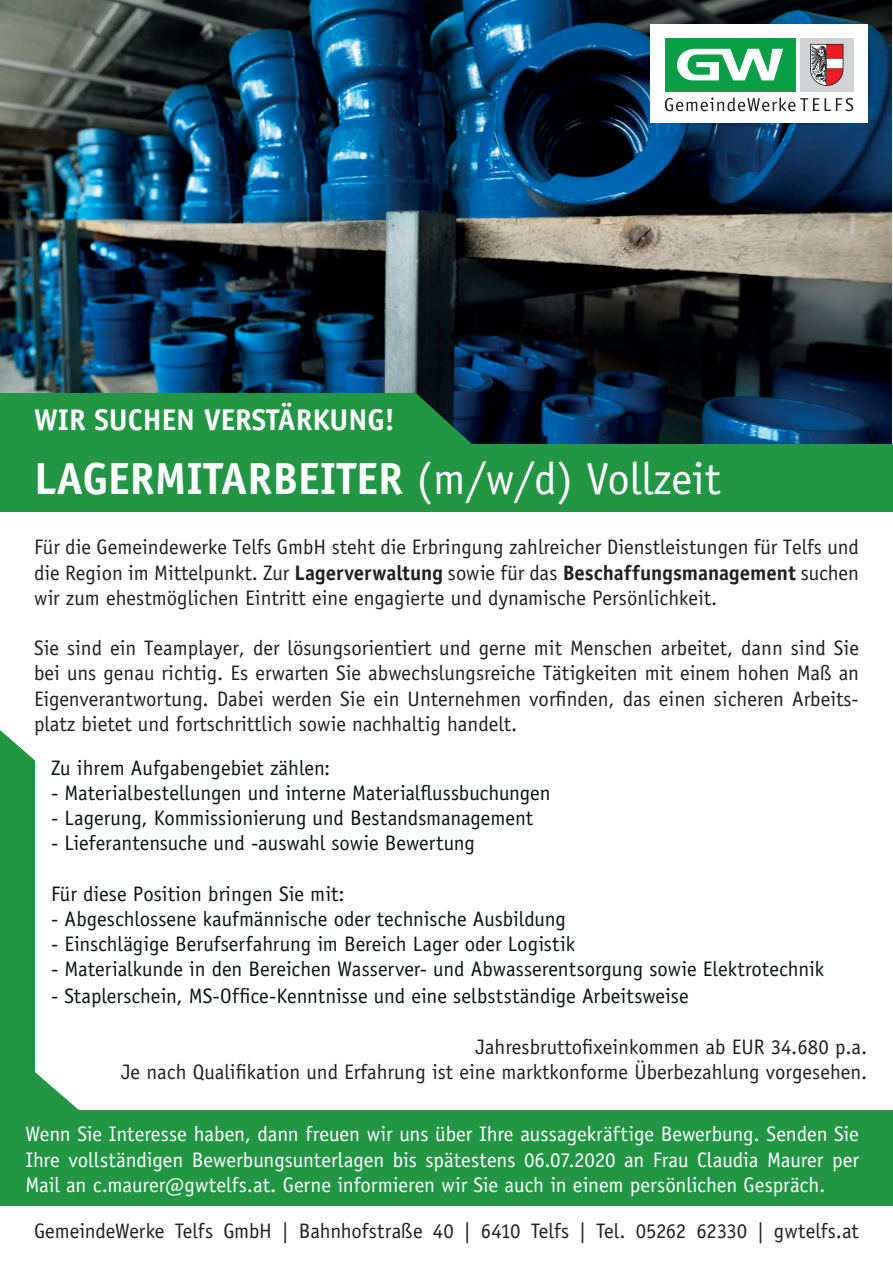
<style>
.page{position:relative;width:893px;height:1263px;background:#fff}
.page>*{position:absolute;margin:0;border:0;box-sizing:border-box;transform-origin:0 0}
.t1{font:700 45px "Officina Sans Std";color:#fff}
.t2{font:700 30px "Officina Sans Std";color:#fff}
.t3{font:21px/25.2px "Officina Sans Std";color:#231f20;text-align:justify}
.t4{font:21px "Officina Sans Std";color:#101315}
.t5{font:21px/25.2px "Officina Sans Std";letter-spacing:-.005em;color:#fff;text-align:justify}
.s1{font-weight:400}
.s2{font-weight:700}
</style>
<div class="page">
<img style="left:0;top:0;width:892px;height:444px">
<svg style="left:415px;top:393px;width:57px;height:51px;background:#165a3e"></svg>
<img style="left:651px;top:23px;width:225px;height:108px">
<div style="left:651px;top:24px;width:217px;height:99px;background:#fff"></div>
<svg style="left:665px;top:38px;width:189px;height:74px"></svg>
<div style="left:0;top:393px;width:415px;height:51px;background:#239646"></div>
<div style="left:0;top:444px;width:893px;height:68px;background:#239646"></div>
<svg style="left:0;top:730px;width:34px;height:30px"></svg>
<div style="left:0;top:760px;width:34px;height:340px;background:#239646"></div>
<svg style="left:0;top:1071px;width:79px;height:39px"></svg>
<div style="left:0;top:1110px;width:893px;height:98px;background:#239646"></div>
<div style="left:0;top:1205px;width:893px;height:49px;background:#fff"></div>
<p class="t2" style="left:34px;top:401px;width:363px">WIR SUCHEN VERSTÄRKUNG!</p>
<p class="t1" style="left:34px;top:451px;width:688px">LAGERMITARBEITER <span class="s1">(m/w/d) Vollzeit</span></p>
<p class="t3" style="left:34px;top:535px;width:826px">Für die Gemeindewerke Telfs GmbH steht die Erbringung zahlreicher Dienstleistungen für Telfs und die Region im Mittelpunkt. Zur <span class="s2">Lagerverwaltung</span> sowie für das <span class="s2">Beschaffungsmanagement</span> suchen wir zum ehestmöglichen Eintritt eine engagierte und dynamische Persönlichkeit.</p>
<p class="t3" style="left:34px;top:635px;width:826px">Sie sind ein Teamplayer, der lösungsorientiert und gerne mit Menschen arbeitet, dann sind Sie bei uns genau richtig. Es erwarten Sie abwechslungsreiche Tätigkeiten mit einem hohen Maß an Eigenverantwortung. Dabei werden Sie ein Unternehmen vorfinden, das einen sicheren Arbeits&shy;platz bietet und fortschrittlich sowie nachhaltig handelt.</p>
<p class="t4" style="left:51px;top:755px;width:281px">Zu ihrem Aufgabengebiet zählen:</p>
<p class="t4" style="left:51px;top:780px;width:501px">- Materialbestellungen und interne Materialflussbuchungen</p>
<p class="t4" style="left:51px;top:806px;width:484px">- Lagerung, Kommissionierung und Bestandsmanagement</p>
<p class="t4" style="left:51px;top:831px;width:425px">- Lieferantensuche und -auswahl sowie Bewertung</p>
<p class="t4" style="left:51px;top:881px;width:295px">Für diese Position bringen Sie mit:</p>
<p class="t4" style="left:51px;top:906px;width:516px">- Abgeschlossene kaufmännische oder technische Ausbildung</p>
<p class="t4" style="left:51px;top:932px;width:525px">- Einschlägige Berufserfahrung im Bereich Lager oder Logistik</p>
<p class="t4" style="left:51px;top:957px;width:774px">- Materialkunde in den Bereichen Wasserver- und Abwasserentsorgung sowie Elektrotechnik</p>
<p class="t4" style="left:51px;top:984px;width:639px">- Staplerschein, MS-Office-Kenntnisse und eine selbstständige Arbeitsweise</p>
<p class="t3" style="left:476px;top:1034px;width:393px">Jahresbruttofixeinkommen ab EUR 34.680 p.a.</p>
<p class="t3" style="left:121px;top:1059px;width:748px">Je nach Qualifikation und Erfahrung ist eine marktkonforme Überbezahlung vorgesehen.</p>
<p class="t5" style="left:26px;top:1122px;width:835px">Wenn Sie Interesse haben, dann freuen wir uns über Ihre aussagekräftige Bewerbung. Senden Sie Ihre vollständigen Bewerbungsunterlagen bis spätestens 06.07.2020 an Frau Claudia Maurer per Mail an c.maurer@gwtelfs.at. Gerne informieren wir Sie auch in einem persönlichen Gespräch.</p>
<p class="t3" style="left:34px;top:1218px;width:826px">GemeindeWerke Telfs GmbH | Bahnhofstraße 40 | 6410 Telfs | Tel. 05262 62330 | gwtelfs.at</p>
</div>
